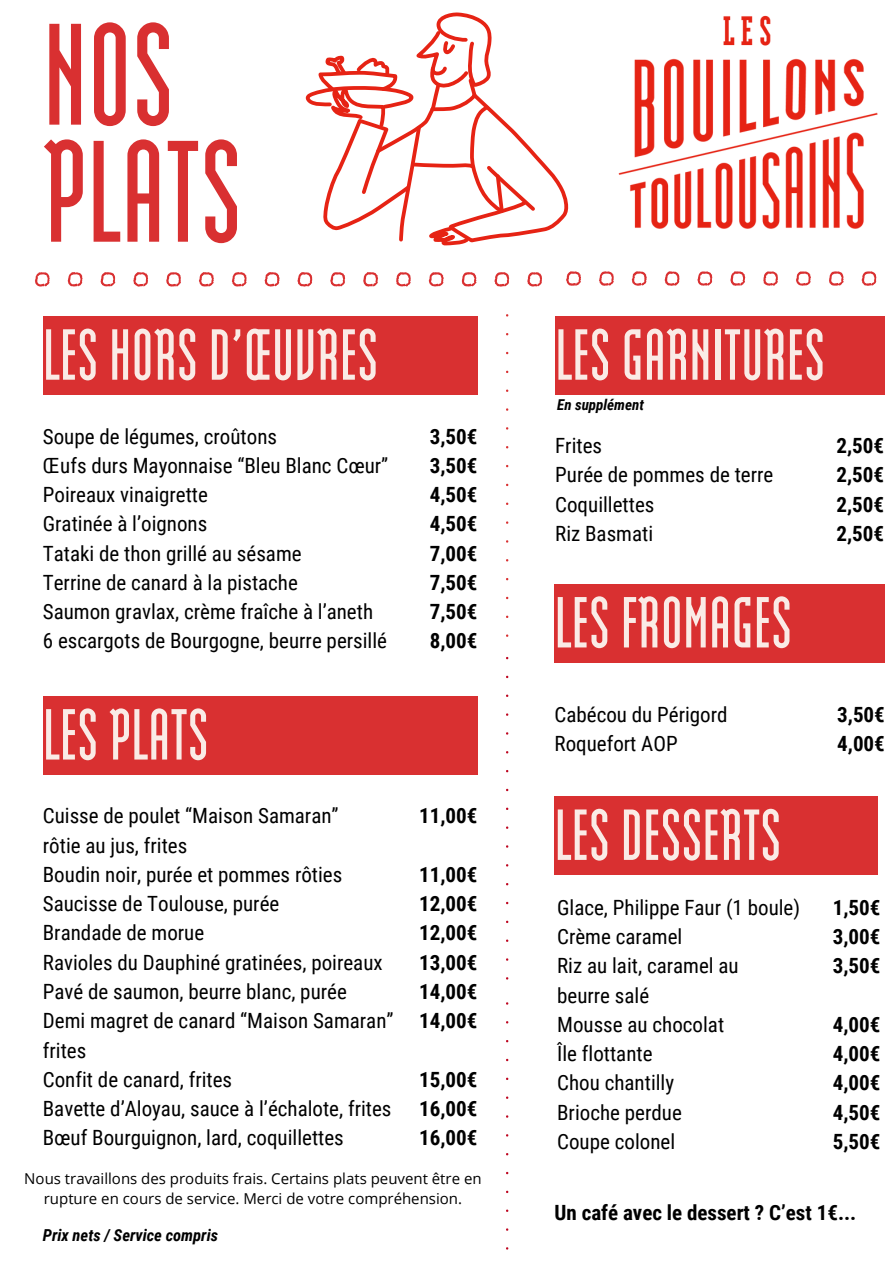
<style>
.page{position:relative;width:894px;height:1264px;background:#fff}
.page>*{position:absolute;margin:0;border:0;box-sizing:border-box;transform-origin:0 0}
.t1{font:700 144px/117px "Modula OT Sans";color:#d93031}
.t2{font:700 72px "Modula OT Sans";color:#faebe6}
.t3{font:21px/29.2px "Roboto Condensed";color:#000}
.t4{font:700 21px/29.2px "Roboto Condensed";color:#000;text-align:justify}
.t5{font:italic 700 16.5px "Roboto Condensed";color:#000}
.t6{font:15px/20.2px "Open Sans";color:#000;text-align:center}
.t7{font:italic 700 15px "Roboto Condensed";color:#000}
</style>
<div class="page">
<div style="left:554px;top:796px;width:323px;height:78px;background:#d93031"></div>
<div style="left:43px;top:316px;width:434px;height:78px;background:#d93031"></div>
<div style="left:43px;top:695px;width:434px;height:79px;background:#d93031"></div>
<div style="left:555px;top:316px;width:328px;height:78px;background:#d93031"></div>
<div style="left:554px;top:583px;width:330px;height:79px;background:#d93031"></div>
<img style="left:618px;top:15px;width:260px;height:214px">
<svg style="left:35px;top:272px;width:15px;height:14px"></svg>
<svg style="left:68px;top:272px;width:14px;height:14px"></svg>
<svg style="left:100px;top:272px;width:15px;height:14px"></svg>
<svg style="left:133px;top:272px;width:15px;height:14px"></svg>
<svg style="left:166px;top:272px;width:15px;height:14px"></svg>
<svg style="left:199px;top:272px;width:15px;height:14px"></svg>
<svg style="left:232px;top:272px;width:14px;height:14px"></svg>
<svg style="left:264px;top:272px;width:15px;height:14px"></svg>
<svg style="left:297px;top:272px;width:15px;height:14px"></svg>
<svg style="left:330px;top:272px;width:15px;height:14px"></svg>
<svg style="left:363px;top:272px;width:15px;height:14px"></svg>
<svg style="left:396px;top:272px;width:14px;height:14px"></svg>
<svg style="left:428px;top:272px;width:15px;height:14px"></svg>
<svg style="left:461px;top:272px;width:15px;height:14px"></svg>
<svg style="left:494px;top:272px;width:15px;height:14px"></svg>
<svg style="left:527px;top:272px;width:15px;height:14px"></svg>
<svg style="left:566px;top:271px;width:15px;height:15px"></svg>
<svg style="left:599px;top:271px;width:14px;height:15px"></svg>
<svg style="left:631px;top:271px;width:15px;height:15px"></svg>
<svg style="left:664px;top:271px;width:15px;height:15px"></svg>
<svg style="left:697px;top:271px;width:15px;height:15px"></svg>
<svg style="left:730px;top:271px;width:15px;height:15px"></svg>
<svg style="left:763px;top:271px;width:14px;height:15px"></svg>
<svg style="left:796px;top:271px;width:14px;height:15px"></svg>
<svg style="left:829px;top:271px;width:14px;height:15px"></svg>
<svg style="left:861px;top:271px;width:15px;height:15px"></svg>
<svg style="left:306px;top:12px;width:262px;height:233px"></svg>
<h1 class="t1" style="left:43px;top:13px;width:201px">NOS<br>PLATS</h1>
<h2 class="t2" style="left:43px;top:315px;width:337px">LES HORS D’ŒUVRES</h2>
<p class="t3" style="left:43px;top:420px;width:347px">Soupe de légumes, croûtons<br>Œufs durs Mayonnaise “Bleu Blanc Cœur”<br>Poireaux vinaigrette<br>Gratinée à l’oignons<br>Tataki de thon grillé au sésame<br>Terrine de canard à la pistache<br>Saumon gravlax, crème fraîche à l’aneth<br>6 escargots de Bourgogne, beurre persillé</p>
<p class="t4" style="left:429px;top:420px;width:49px">3,50€ 3,50€ 4,50€ 4,50€ 7,00€ 7,50€ 7,50€ 8,00€</p>
<h2 class="t2" style="left:43px;top:694px;width:167px">LES PLATS</h2>
<p class="t3" style="left:43px;top:800px;width:352px">Cuisse de poulet “Maison Samaran”<br>rôtie au jus, frites<br>Boudin noir, purée et pommes rôties<br>Saucisse de Toulouse, purée<br>Brandade de morue<br>Ravioles du Dauphiné gratinées, poireaux<br>Pavé de saumon, beurre blanc, purée<br>Demi magret de canard “Maison Samaran” frites<br>Confit de canard, frites<br>Bavette d’Aloyau, sauce à l’échalote, frites<br>Bœuf Bourguignon, lard, coquillettes</p>
<p class="t4" style="left:419px;top:800px;width:60px">11,00€</p>
<p class="t4" style="left:419px;top:859px;width:60px">11,00€ 12,00€ 12,00€ 13,00€ 14,00€ 14,00€</p>
<p class="t4" style="left:419px;top:1063px;width:60px">15,00€ 16,00€ 16,00€</p>
<p class="t6" style="left:24px;top:1168px;width:459px">Nous travaillons des produits frais. Certains plats peuvent être en rupture en cours de service. Merci de votre compréhension.</p>
<p class="t5" style="left:43px;top:1223px;width:177px">Prix nets / Service compris</p>
<h2 class="t2" style="left:555px;top:315px;width:271px">LES GARNITURES</h2>
<p class="t7" style="left:557px;top:394px;width:88px">En supplément</p>
<p class="t3" style="left:555px;top:430px;width:220px">Frites<br>Purée de pommes de terre<br>Coquillettes<br>Riz Basmati</p>
<h2 class="t2" style="left:554px;top:582px;width:239px">LES FROMAGES</h2>
<p class="t3" style="left:554px;top:698px;width:175px">Cabécou du Périgord<br>Roquefort AOP</p>
<h2 class="t2" style="left:554px;top:795px;width:228px">LES DESSERTS</h2>
<p class="t3" style="left:557px;top:891px;width:244px">Glace, Philippe Faur (1 boule)<br>Crème caramel<br>Riz au lait, caramel au<br>beurre salé<br>Mousse au chocolat<br>Île flottante<br>Chou chantilly<br>Brioche perdue<br>Coupe colonel</p>
<p class="t4" style="left:836px;top:430px;width:49px">2,50€ 2,50€ 2,50€ 2,50€</p>
<p class="t4" style="left:837px;top:698px;width:49px">3,50€<br>4,00€</p>
<p class="t4" style="left:832px;top:891px;width:49px">1,50€ 3,00€ 3,50€</p>
<p class="t4" style="left:832px;top:1008px;width:49px">4,00€ 4,00€ 4,00€ 4,50€ 5,50€</p>
<p class="t4" style="left:554px;top:1197px;width:303px">Un café avec le dessert ? C’est 1€...</p>
</div>
